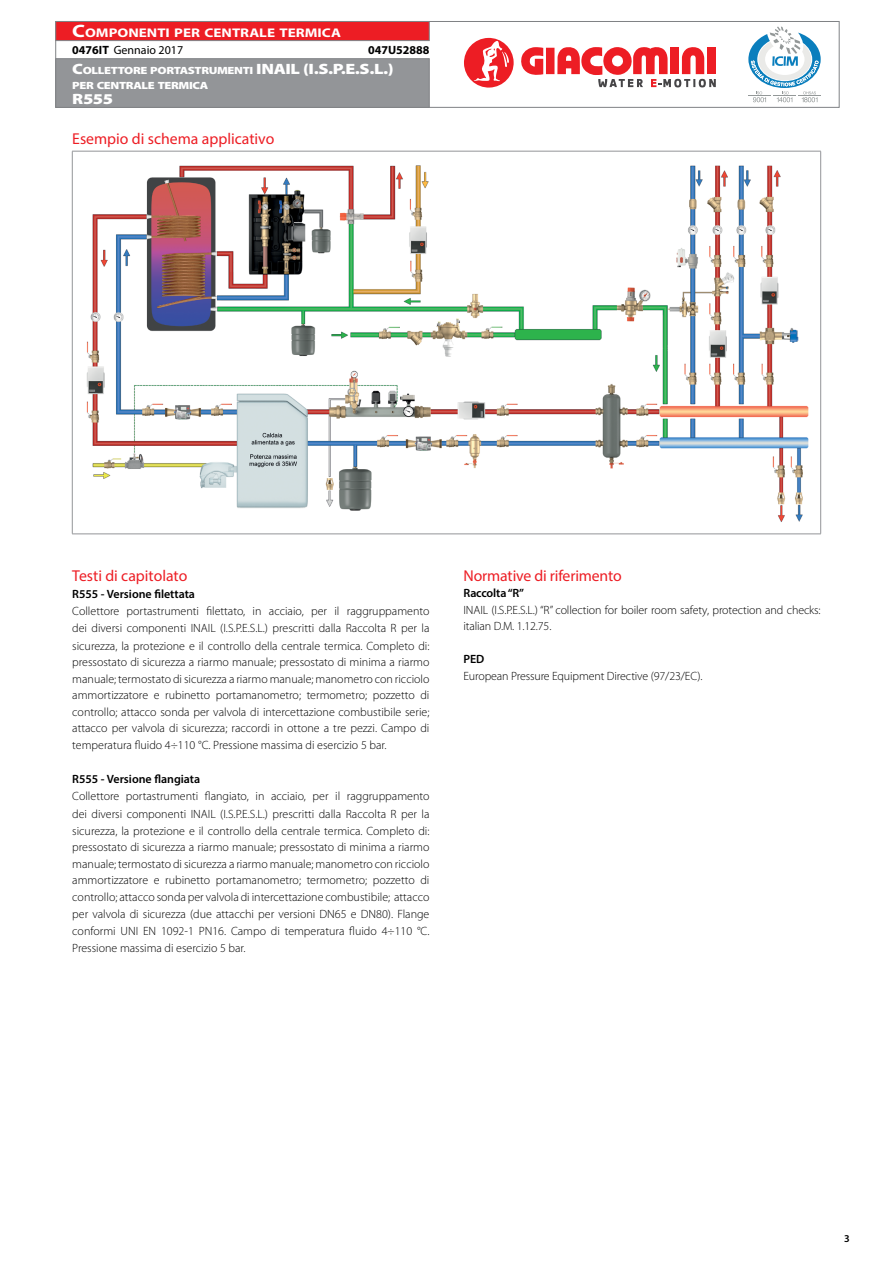
<style>
.page{position:relative;width:893px;height:1263px;background:#fff}
.page>*{position:absolute;margin:0;border:0;box-sizing:border-box;transform-origin:0 0}
.t1{font:15.75px "Myriad Pro";color:#ed1d24}
.t2{font:900 15px "Myriad Pro";color:#fff;scale:1.2 1}
.t3{font:700 12.6px "Myriad Pro";color:#fff;scale:1.2 1}
.t4{font:300 12px/16.8px "Myriad Pro";letter-spacing:-.01em;color:#000;text-align:justify}
.t5{font:600 12px "Myriad Pro";color:#000}
.t6{font:12px "Myriad Pro";color:#000}
.t7{font:700 12px "Myriad Pro";color:#000}
.t8{font:900 10.5px "Myriad Pro";letter-spacing:-.03em;color:#fff;scale:1.2 1}
.t9{font:600 10.5px "Myriad Pro";color:#000}
.s1{font-size:18px}
.s2{font-size:15px}
.s3{font-weight:700}
</style>
<div class="page">
<div style="left:55px;top:21px;width:784px;height:87px;background:#fff;border:1px solid #808285"></div>
<div style="left:55px;top:58px;width:374px;height:50px;background:#939598;border:1px solid #808285"></div>
<div style="left:55px;top:21px;width:374px;height:20px;background:#ed1d24;border:1px solid #808285"></div>
<svg style="left:521px;top:47px;width:22px;height:28px"></svg>
<div style="left:546px;top:48px;width:8px;height:26px;background:#ed1d24"></div>
<svg style="left:557px;top:47px;width:159px;height:40px"></svg>
<svg style="left:464px;top:37px;width:50px;height:51px"></svg>
<svg style="left:748px;top:27px;width:73px;height:75px"></svg>
<hr style="left:72px;top:151px;width:749px;height:1px;background:#939598">
<hr style="left:72px;top:151px;width:1px;height:383px;background:#939598">
<hr style="left:820px;top:151px;width:1px;height:383px;background:#939598">
<hr style="left:72px;top:534px;width:749px;height:1px;background:#939598">
<img style="left:86px;top:165px;width:723px;height:357px">
<p class="t3" style="left:72px;top:25px;width:225px"><span class="s1">C</span>OMPONENTI PER CENTRALE TERMICA</p>
<p class="t8" style="left:72px;top:63px;width:162px"><span class="s2">C</span>OLLETTORE PORTASTRUMENTI <span class="s2">INAIL</span></p>
<p class="t2" style="left:303px;top:59px;width:77px">(I.S.P.E.S.L.)</p>
<p class="t8" style="left:72px;top:78px;width:115px">PER CENTRALE TERMICA</p>
<p class="t2" style="left:72px;top:89px;width:36px">R555</p>
<p class="t7" style="left:368px;top:42px;width:63px">047U52888</p>
<p class="t6" style="left:72px;top:43px;width:112px"><span class="s3">0476IT</span> Gennaio 2017</p>
<h1 class="t1" style="left:72px;top:129px;width:204px">Esempio di schema applicativo</h1>
<h1 class="t1" style="left:72px;top:566px;width:117px">Testi di capitolato</h1>
<p class="t5" style="left:72px;top:586px;width:124px">R555 - Versione filettata</p>
<p class="t4" style="left:72px;top:603px;width:359px">Collettore portastrumenti filettato, in acciaio, per il raggruppamento dei diversi componenti INAIL (I.S.P.E.S.L.) prescritti dalla Raccolta R per la sicurezza, la protezione e il controllo della centrale termica. Completo di: pressostato di sicurezza a riarmo manuale; pressostato di minima a riarmo manuale; termostato di sicurezza a riarmo manuale; manometro con ricciolo ammortizzatore e rubinetto portamanometro; termometro; pozzetto di controllo; attacco sonda per valvola di intercettazione combustibile serie; attacco per valvola di sicurezza; raccordi in ottone a tre pezzi. Campo di temperatura fluido 4÷110 °C. Pressione massima di esercizio 5 bar.</p>
<p class="t5" style="left:72px;top:771px;width:129px">R555 - Versione flangiata</p>
<p class="t4" style="left:72px;top:788px;width:359px">Collettore portastrumenti flangiato, in acciaio, per il raggruppamento dei diversi componenti INAIL (I.S.P.E.S.L.) prescritti dalla Raccolta R per la sicurezza, la protezione e il controllo della centrale termica. Completo di: pressostato di sicurezza a riarmo manuale; pressostato di minima a riarmo manuale; termostato di sicurezza a riarmo manuale; manometro con ricciolo ammortizzatore e rubinetto portamanometro; termometro; pozzetto di controllo; attacco sonda per valvola di intercettazione combustibile; attacco per valvola di sicurezza (due attacchi per versioni DN65 e DN80). Flange conformi UNI EN 1092-1 PN16. Campo di temperatura fluido 4÷110 °C.<br>Pressione massima di esercizio 5 bar.</p>
<h1 class="t1" style="left:463px;top:566px;width:160px">Normative di riferimento</h1>
<p class="t5" style="left:463px;top:585px;width:62px">Raccolta “R”</p>
<p class="t4" style="left:463px;top:601px;width:359px">INAIL (I.S.P.E.S.L.) “R” collection for boiler room safety, protection and checks: italian D.M. 1.12.75.</p>
<p class="t5" style="left:463px;top:651px;width:22px">PED</p>
<p class="t4" style="left:463px;top:667px;width:241px">European Pressure Equipment Directive (97/23/EC).</p>
<p class="t9" style="left:844px;top:1231px;width:7px">3</p>
</div>
